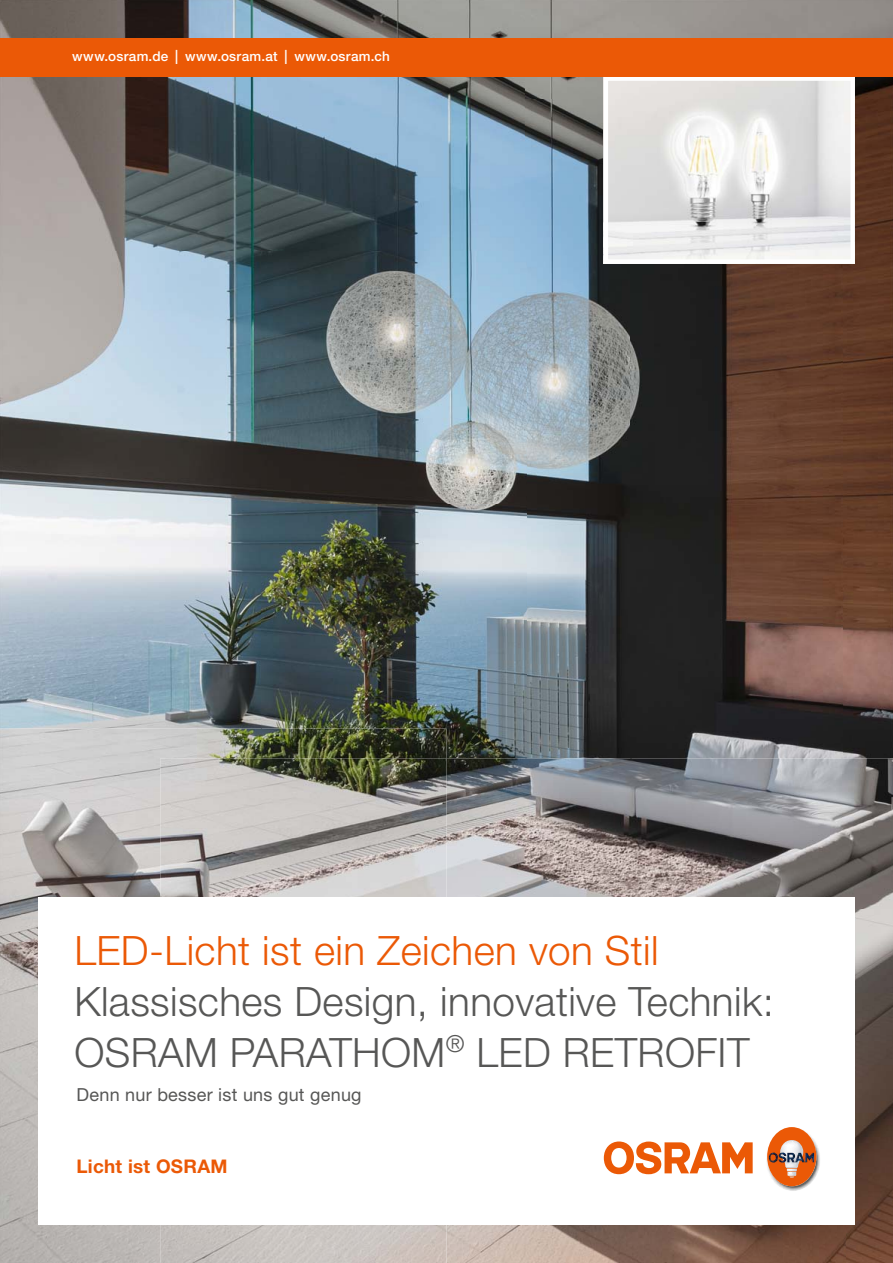
<style>
.page{position:relative;width:893px;height:1263px;background:#fff}
.page>*{position:absolute;margin:0;border:0;box-sizing:border-box;transform-origin:0 0}
.t1{font:300 40.5px/51px "Helvetica Neue LT Pro";letter-spacing:.01em;color:#575756}
.t2{font:300 40.5px "Helvetica Neue LT Pro";letter-spacing:.01em;color:#eb5906}
.t3{font:700 18.9px "Helvetica Neue LT Pro";letter-spacing:.015em;color:#eb5906}
.t4{font:18px "Helvetica Neue LT Pro";letter-spacing:.015em;color:#575756}
.t5{font:500 13.5px "Helvetica Neue LT Pro";letter-spacing:.02em;color:#fff}
.s1{font-size:14.1px}
</style>
<div class="page">
<img style="left:0;top:0;width:525px;height:505px">
<img style="left:525px;top:0;width:368px;height:99px">
<img style="left:525px;top:99px;width:106px;height:659px">
<img style="left:842px;top:99px;width:51px;height:659px">
<img style="left:631px;top:264px;width:211px;height:494px">
<img style="left:0;top:505px;width:261px;height:224px">
<img style="left:261px;top:505px;width:265px;height:253px">
<img style="left:198px;top:758px;width:695px;height:151px">
<img style="left:845px;top:909px;width:48px;height:353px">
<img style="left:165px;top:1225px;width:680px;height:37px">
<img style="left:0;top:729px;width:198px;height:214px">
<img style="left:197px;top:729px;width:249px;height:34px">
<img style="left:0;top:943px;width:48px;height:319px">
<div style="left:48px;top:1225px;width:117px;height:37px;background:#bab6b3"></div>
<svg style="left:604px;top:77px;width:251px;height:187px"></svg>
<div style="left:0;top:38px;width:893px;height:39px;background:#eb5906"></div>
<div style="left:38px;top:897px;width:817px;height:328px;background:#fff"></div>
<img style="left:765px;top:1127px;width:56px;height:64px;border-radius:50%">
<div style="left:767px;top:1127px;width:49px;height:59px;background:#eb5906;border-radius:50%"></div>
<svg style="left:604px;top:1141px;width:149px;height:33px"></svg>
<svg style="left:780px;top:1140px;width:23px;height:37px"></svg>
<img style="left:769px;top:1152px;width:45px;height:10px">
<p class="t5" style="left:72px;top:51px;width:319px">www.osram.de <span class="s1">|</span> www.osram.at <span class="s1">|</span> www.osram.ch</p>
<p class="t2" style="left:74px;top:936px;width:586px">LED-Licht ist ein Zeichen von Stil</p>
<p class="t1" style="left:74px;top:980px;width:701px">Klassisches Design, innovative Technik:<br>OSRAM PARATHOM<sup>®</sup> LED RETROFIT</p>
<p class="t4" style="left:77px;top:1088px;width:287px">Denn nur besser ist uns gut genug</p>
<p class="t3" style="left:77px;top:1160px;width:153px">Licht ist OSRAM</p>
</div>
